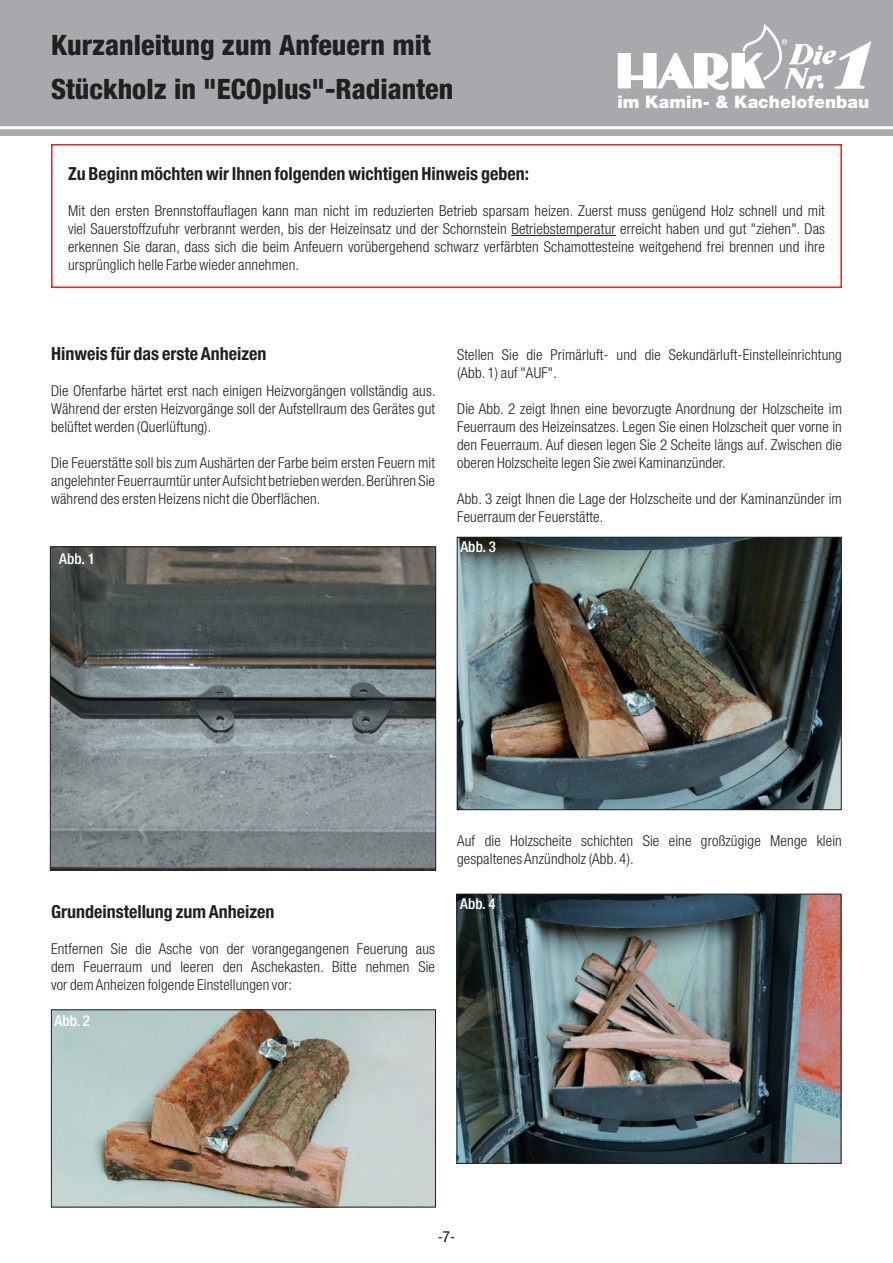
<style>
.page{position:relative;width:893px;height:1263px;background:#fff}
.page>*{position:absolute;margin:0;border:0;box-sizing:border-box;transform-origin:0 0}
.t1{font:800 condensed 28.2px/43.5px "Helvetica Neue LT";color:#231f20}
.t2{font:700 condensed 18px "Helvetica Neue LT";color:#231f20}
.t3{font:900 17.4px "Helvetica Neue LT";color:#fff}
.t4{font:300 condensed 15px/18px "Helvetica Neue LT";letter-spacing:.01em;color:#231f20;text-align:justify}
.t5{font:500 condensed 15px "Helvetica Neue LT";letter-spacing:.01em;color:#fff}
</style>
<div class="page">
<div style="left:0;top:0;width:893px;height:136px;background:#a8a9ad"></div>
<hr style="left:0;top:126px;width:893px;height:3px;background:#fff">
<svg style="left:618px;top:24px;width:253px;height:65px"></svg>
<div style="left:51px;top:144px;width:791px;height:144px;border:2px solid #ee1d23"></div>
<hr style="left:511px;top:235px;width:105px;height:1px;background:#231f20">
<img style="left:52px;top:548px;width:382px;height:320px">
<div style="left:50px;top:546px;width:386px;height:324px;border:1px solid #231f20"></div>
<img style="left:53px;top:1011px;width:381px;height:194px">
<div style="left:51px;top:1009px;width:385px;height:198px;border:1px solid #231f20"></div>
<img style="left:459px;top:539px;width:381px;height:269px">
<div style="left:457px;top:537px;width:385px;height:273px;border:1px solid #231f20"></div>
<img style="left:459px;top:896px;width:380px;height:266px">
<div style="left:457px;top:894px;width:384px;height:270px;border:1px solid #231f20"></div>
<h1 class="t1" style="left:51px;top:23px;width:404px">Kurzanleitung zum Anfeuern mit<br>Stückholz in "ECOplus"-Radianten</h1>
<p class="t3" style="left:617px;top:91px;width:253px">im Kamin- &amp; Kachelofenbau</p>
<p class="t2" style="left:68px;top:163px;width:462px">Zu Beginn möchten wir Ihnen folgenden wichtigen Hinweis geben:</p>
<p class="t4" style="left:68px;top:202px;width:758px">Mit den ersten Brennstoffauflagen kann man nicht im reduzierten Betrieb sparsam heizen. Zuerst muss genügend Holz schnell und mit viel Sauerstoffzufuhr verbrannt werden, bis der Heizeinsatz und der Schornstein Betriebstemperatur erreicht haben und gut "ziehen". Das erkennen Sie daran, dass sich die beim Anfeuern vorübergehend schwarz verfärbten Schamottesteine weitgehend frei brennen und ihre ursprünglich helle Farbe wieder annehmen.</p>
<p class="t2" style="left:51px;top:343px;width:217px">Hinweis für das erste Anheizen</p>
<p class="t4" style="left:51px;top:382px;width:386px">Die Ofenfarbe härtet erst nach einigen Heizvorgängen vollständig aus.<br>Während der ersten Heizvorgänge soll der Aufstellraum des Gerätes gut belüftet werden (Querlüftung).</p>
<p class="t4" style="left:51px;top:454px;width:385px">Die Feuerstätte soll bis zum Aushärten der Farbe beim ersten Feuern mit angelehnter Feuerraumtür unter Aufsicht betrieben werden. Berühren Sie während des ersten Heizens nicht die Oberflächen.</p>
<p class="t5" style="left:59px;top:549px;width:37px">Abb. 1</p>
<p class="t4" style="left:457px;top:346px;width:386px">Stellen Sie die Primärluft- und die Sekundärluft-Einstelleinrichtung (Abb. 1) auf "AUF".</p>
<p class="t4" style="left:457px;top:400px;width:386px">Die Abb. 2 zeigt Ihnen eine bevorzugte Anordnung der Holzscheite im Feuerraum des Heizeinsatzes. Legen Sie einen Holzscheit quer vorne in den Feuerraum. Auf diesen legen Sie 2 Scheite längs auf. Zwischen die oberen Holzscheite legen Sie zwei Kaminanzünder.</p>
<p class="t4" style="left:457px;top:490px;width:386px">Abb. 3 zeigt Ihnen die Lage der Holzscheite und der Kaminanzünder im<br>Feuerraum der Feuerstätte.</p>
<p class="t5" style="left:460px;top:537px;width:37px">Abb. 3</p>
<p class="t2" style="left:51px;top:901px;width:225px">Grundeinstellung zum Anheizen</p>
<p class="t4" style="left:51px;top:940px;width:385px">Entfernen Sie die Asche von der vorangegangenen Feuerung aus dem Feuerraum und leeren den Aschekasten. Bitte nehmen Sie vor dem Anheizen folgende Einstellungen vor:</p>
<p class="t5" style="left:55px;top:1012px;width:37px">Abb. 2</p>
<p class="t4" style="left:457px;top:832px;width:386px">Auf die Holzscheite schichten Sie eine großzügige Menge klein gespaltenes Anzündholz (Abb. 4).</p>
<p class="t5" style="left:460px;top:895px;width:37px">Abb. 4</p>
<p class="t4" style="left:438px;top:1228px;width:19px">-7-</p>
</div>
